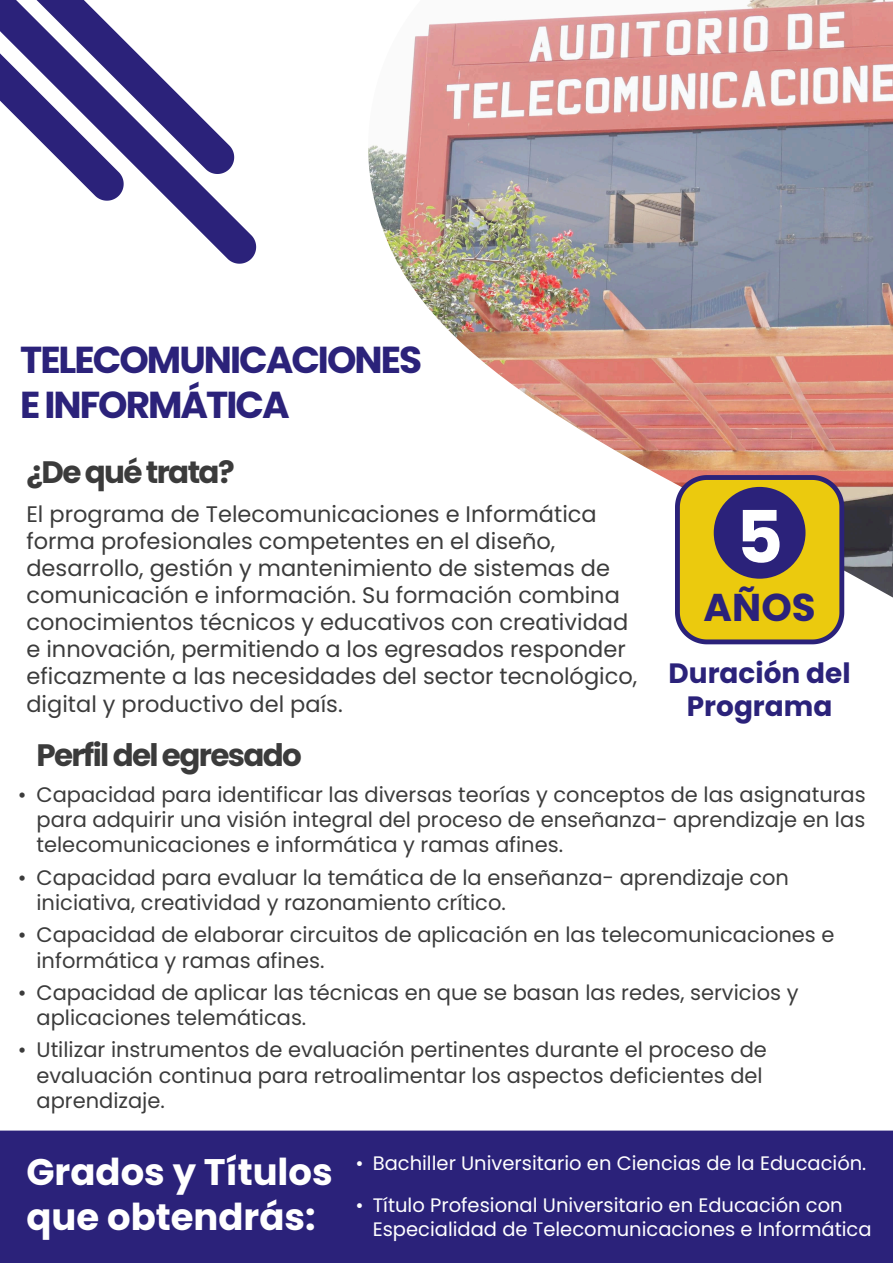
<style>
.page{position:relative;width:893px;height:1263px;background:#fff}
.page>*{position:absolute;margin:0;border:0;box-sizing:border-box;transform-origin:0 0}
.t1{font:700 72.3px "Poppins";color:#fff}
.t2{font:700 38.7px "Poppins";color:#2b227a}
.t3{font:700 37.5px/45px "Poppins";letter-spacing:-.055em;color:#2b227a}
.t4{font:700 37.05px/44.4px "Poppins";color:#fff}
.t5{font:700 31.05px "Poppins";letter-spacing:-.055em;color:rgb(0 0 0/.77)}
.t6{font:700 27.9px/33.5px "Poppins";color:#2b227a;text-align:center}
.t7{font:22.5px/27px "Poppins";color:rgb(0 0 0/.77)}
.t8{font:21px/25.2px "Poppins";color:rgb(0 0 0/.77)}
.t9{font:19.5px/23.4px "Poppins";color:#fff}
.s1{font-family:"Times New Roman"}
</style>
<div class="page">
<div style="left:0;top:1130px;width:893px;height:133px;background:#2b227a"></div>
<img style="left:368px;top:0;width:525px;height:598px">
<svg style="left:170px;top:155px;width:86px;height:109px"></svg>
<svg style="left:0;top:0;width:234px;height:201px"></svg>
<svg style="left:672px;top:472px;width:175px;height:173px;background:#d1b32d"></svg>
<div style="left:714px;top:487px;width:91px;height:92px;background:#2b227a;border-radius:50%"></div>
<h3 class="t3" style="left:20px;top:337px;width:403px">TELECOMUNICACIONES<br>E INFORMÁTICA</h3>
<h3 class="t5" style="left:26px;top:454px;width:210px">¿De qué trata?</h3>
<p class="t7" style="left:26px;top:501px;width:612px">El programa de Telecomunicaciones e Informática forma profesionales competentes en el diseño, desarrollo, gestión y mantenimiento de sistemas de comunicación e información. Su formación combina conocimientos técnicos y educativos con creatividad e innovación, permitiendo a los egresados responder eficazmente a las necesidades del sector tecnológico, digital y productivo del país.</p>
<h3 class="t5" style="left:37px;top:737px;width:267px">Perfil del egresado</h3>
<h1 class="t1" style="left:736px;top:495px;width:48px">5</h1>
<h2 class="t2" style="left:704px;top:585px;width:113px">AÑOS</h2>
<h3 class="t6" style="left:669px;top:656px;width:184px">Duración del<br>Programa</h3>
<p class="t8" style="left:36px;top:782px;width:831px;text-align:justify;text-indent:-18px"><span class="s1">•</span> Capacidad para identificar las diversas teorías y conceptos de las asignaturas para adquirir una visión integral del proceso de enseñanza- aprendizaje en las telecomunicaciones e informática y ramas afines.</p>
<p class="t8" style="left:36px;top:865px;width:754px;text-indent:-18px"><span class="s1">•</span> Capacidad para evaluar la temática de la enseñanza- aprendizaje con iniciativa, creatividad y razonamiento crítico.</p>
<p class="t8" style="left:36px;top:922px;width:799px;text-indent:-18px"><span class="s1">•</span> Capacidad de elaborar circuitos de aplicación en las telecomunicaciones e informática y ramas afines.</p>
<p class="t8" style="left:36px;top:980px;width:764px;text-indent:-18px"><span class="s1">•</span> Capacidad de aplicar las técnicas en que se basan las redes, servicios y aplicaciones telemáticas.</p>
<p class="t8" style="left:36px;top:1037px;width:732px;text-indent:-18px"><span class="s1">•</span> Utilizar instrumentos de evaluación pertinentes durante el proceso de evaluación continua para retroalimentar los aspectos deficientes del aprendizaje.</p>
<h3 class="t4" style="left:26px;top:1150px;width:308px">Grados y Títulos que obtendrás:</h3>
<p class="t9" style="left:356px;top:1152px;width:512px"><span class="s1">•</span> Bachiller Universitario en Ciencias de la Educación.</p>
<p class="t9" style="left:373px;top:1194px;width:500px;text-indent:-17px"><span class="s1">•</span> Título Profesional Universitario en Educación con<br>Especialidad de Telecomunicaciones e Informática</p>
</div>
